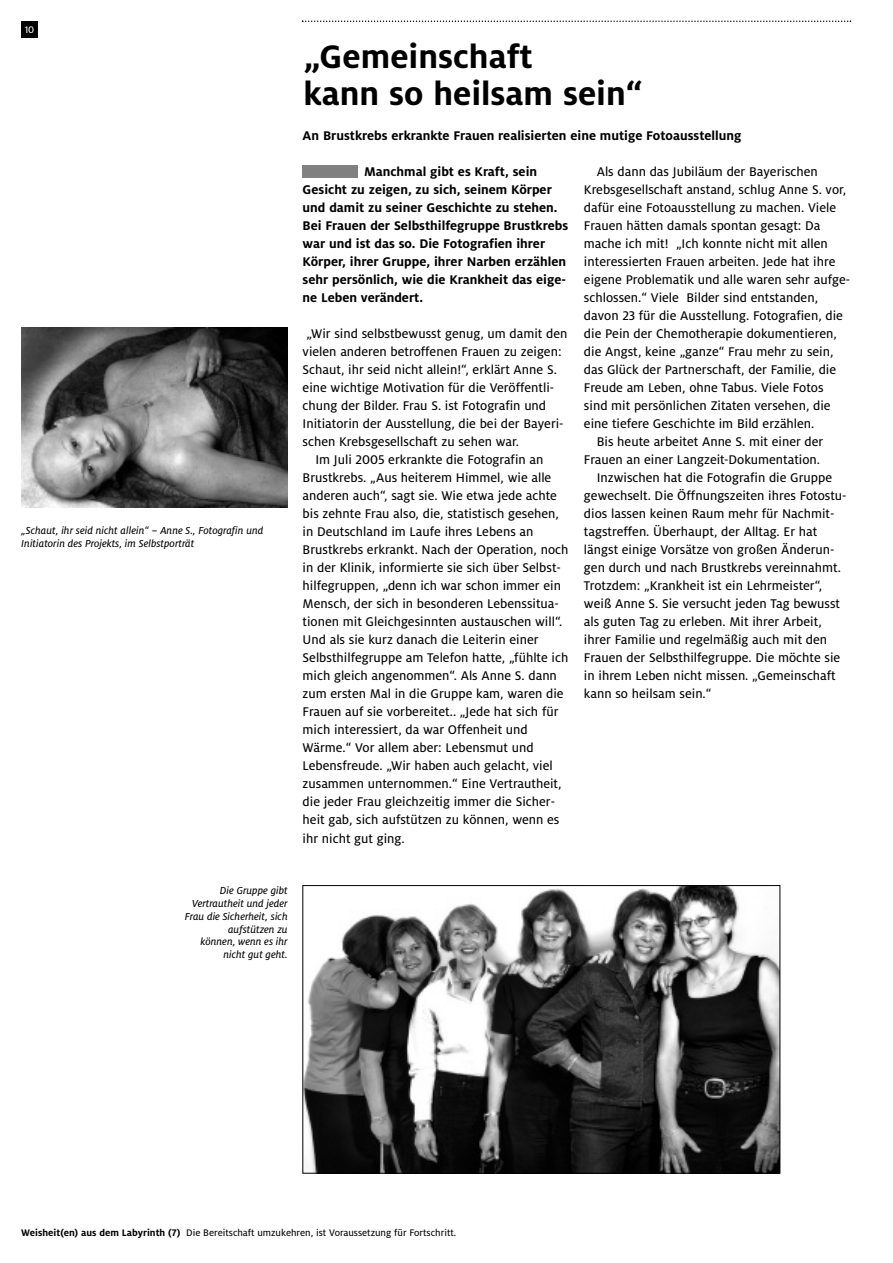
<style>
.page{position:relative;width:893px;height:1263px;background:#fff}
.page>*{position:absolute;margin:0;border:0;box-sizing:border-box;transform-origin:0 0}
.t1{font:700 36px/37.5px "Milo LF";color:#000}
.t2{font:13.95px "Milo LF Text";color:#000}
.t3{font:700 13.95px/18px "Milo LF";color:#000}
.t4{font:italic 11.25px/12.8px "Milo LF Text";color:#000}
.t5{font:10.5px "Milo LF Text";color:#000}
.t6{font:10.5px "Milo LF Text";color:#fff}
.s1{font-family:"Milo LF";font-weight:700}
</style>
<div class="page">
<div style="left:21px;top:21px;width:17px;height:17px;background:#000"></div>
<svg style="left:302px;top:21px;width:549px;height:1px"></svg>
<div style="left:303px;top:165px;width:55px;height:13px;background:#808080"></div>
<img style="left:21px;top:327px;width:267px;height:180px">
<img style="left:305px;top:887px;width:473px;height:284px">
<div style="left:303px;top:885px;width:477px;height:288px;border:1px solid #000"></div>
<p class="t6" style="left:25px;top:25px;width:11px">10</p>
<p class="t4" style="left:21px;top:525px;width:244px">„Schaut, ihr seid nicht allein“ – Anne S., Fotografin und<br>Initiatorin des Projekts, im Selbstporträt</p>
<h1 class="t1" style="left:303px;top:40px;width:341px">„Gemeinschaft<br>kann so heilsam sein“</h1>
<p class="t3" style="left:303px;top:128px;width:440px">An Brustkrebs erkrankte Frauen realisierten eine mutige Fotoausstellung</p>
<p class="t3" style="left:303px;top:164px;width:267px;text-indent:61px">Manchmal gibt es Kraft, sein Gesicht zu zeigen, zu sich, seinem Körper und damit zu seiner Geschichte zu stehen.<br>Bei Frauen der Selbsthilfegruppe Brustkrebs war und ist das so. Die Fotografien ihrer Körper, ihrer Gruppe, ihrer Narben erzählen sehr persönlich, wie die Krankheit das eige&shy;ne Leben verändert.</p>
<p class="t2" style="left:306px;top:329px;width:263px">„Wir sind selbstbewusst genug, um damit den</p>
<p class="t2" style="left:303px;top:347px;width:260px">vielen anderen betroffenen Frauen zu zeigen:</p>
<p class="t2" style="left:303px;top:365px;width:256px">Schaut, ihr seid nicht allein!“, erklärt Anne S.</p>
<p class="t2" style="left:303px;top:383px;width:253px">eine wichtige Motivation für die Veröffentli-</p>
<p class="t2" style="left:303px;top:401px;width:245px">chung der Bilder. Frau S. ist Fotografin und</p>
<p class="t2" style="left:303px;top:419px;width:263px">Initiatorin der Ausstellung, die bei der Bayeri-</p>
<p class="t2" style="left:303px;top:437px;width:218px">schen Krebsgesellschaft zu sehen war.</p>
<p class="t2" style="left:315px;top:455px;width:230px">Im Juli 2005 erkrankte die Fotografin an</p>
<p class="t2" style="left:303px;top:473px;width:250px">Brustkrebs. „Aus heiterem Himmel, wie alle</p>
<p class="t2" style="left:303px;top:491px;width:256px">anderen auch“, sagt sie. Wie etwa jede achte</p>
<p class="t2" style="left:303px;top:509px;width:258px">bis zehnte Frau also, die, statistisch gesehen,</p>
<p class="t2" style="left:303px;top:527px;width:232px">in Deutschland im Laufe ihres Lebens an</p>
<p class="t2" style="left:303px;top:545px;width:267px">Brustkrebs erkrankt. Nach der Operation, noch</p>
<p class="t2" style="left:303px;top:563px;width:260px">in der Klinik, informierte sie sich über Selbst-</p>
<p class="t2" style="left:303px;top:581px;width:260px">hilfegruppen, „denn ich war schon immer ein</p>
<p class="t2" style="left:303px;top:599px;width:258px">Mensch, der sich in besonderen Lebenssitua-</p>
<p class="t2" style="left:303px;top:617px;width:261px">tionen mit Gleichgesinnten austauschen will“.</p>
<p class="t2" style="left:303px;top:635px;width:238px">Und als sie kurz danach die Leiterin einer</p>
<p class="t2" style="left:303px;top:653px;width:267px">Selbsthilfegruppe am Telefon hatte, „fühlte ich</p>
<p class="t2" style="left:303px;top:671px;width:256px">mich gleich angenommen“. Als Anne S. dann</p>
<p class="t2" style="left:303px;top:689px;width:263px">zum ersten Mal in die Gruppe kam, waren die</p>
<p class="t2" style="left:303px;top:707px;width:257px">Frauen auf sie vorbereitet.. „Jede hat sich für</p>
<p class="t2" style="left:303px;top:725px;width:227px">mich interessiert, da war Offenheit und</p>
<p class="t2" style="left:303px;top:743px;width:233px">Wärme.“ Vor allem aber: Lebensmut und</p>
<p class="t2" style="left:303px;top:761px;width:252px">Lebensfreude. „Wir haben auch gelacht, viel</p>
<p class="t2" style="left:303px;top:779px;width:261px">zusammen unternommen.“ Eine Vertrautheit,</p>
<p class="t2" style="left:303px;top:797px;width:254px">die jeder Frau gleichzeitig immer die Sicher-</p>
<p class="t2" style="left:303px;top:815px;width:258px">heit gab, sich aufstützen zu können, wenn es</p>
<p class="t2" style="left:303px;top:833px;width:104px">ihr nicht gut ging.</p>
<p class="t2" style="left:597px;top:167px;width:223px">Als dann das Jubiläum der Bayerischen</p>
<p class="t2" style="left:584px;top:185px;width:264px">Krebsgesellschaft anstand, schlug Anne S. vor,</p>
<p class="t2" style="left:584px;top:203px;width:254px">dafür eine Fotoausstellung zu machen. Viele</p>
<p class="t2" style="left:584px;top:221px;width:238px">Frauen hätten damals spontan gesagt: Da</p>
<p class="t2" style="left:584px;top:239px;width:245px">mache ich mit! „Ich konnte nicht mit allen</p>
<p class="t2" style="left:584px;top:257px;width:253px">interessierten Frauen arbeiten. Jede hat ihre</p>
<p class="t2" style="left:584px;top:275px;width:268px">eigene Problematik und alle waren sehr aufge-</p>
<p class="t2" style="left:584px;top:293px;width:236px">schlossen.“ Viele Bilder sind entstanden,</p>
<p class="t2" style="left:584px;top:311px;width:260px">davon 23 für die Ausstellung. Fotografien, die</p>
<p class="t2" style="left:584px;top:329px;width:254px">die Pein der Chemotherapie dokumentieren,</p>
<p class="t2" style="left:584px;top:347px;width:251px">die Angst, keine „ganze“ Frau mehr zu sein,</p>
<p class="t2" style="left:584px;top:365px;width:254px">das Glück der Partnerschaft, der Familie, die</p>
<p class="t2" style="left:584px;top:383px;width:241px">Freude am Leben, ohne Tabus. Viele Fotos</p>
<p class="t2" style="left:584px;top:401px;width:248px">sind mit persönlichen Zitaten versehen, die</p>
<p class="t2" style="left:584px;top:419px;width:232px">eine tiefere Geschichte im Bild erzählen.</p>
<p class="t2" style="left:597px;top:437px;width:228px">Bis heute arbeitet Anne S. mit einer der</p>
<p class="t2" style="left:584px;top:455px;width:238px">Frauen an einer Langzeit-Dokumentation.</p>
<p class="t2" style="left:597px;top:473px;width:237px">Inzwischen hat die Fotografin die Gruppe</p>
<p class="t2" style="left:584px;top:491px;width:264px">gewechselt. Die Öffnungszeiten ihres Fotostu-</p>
<p class="t2" style="left:584px;top:509px;width:252px">dios lassen keinen Raum mehr für Nachmit-</p>
<p class="t2" style="left:584px;top:527px;width:235px">tagstreffen. Überhaupt, der Alltag. Er hat</p>
<p class="t2" style="left:584px;top:545px;width:252px">längst einige Vorsätze von großen Änderun-</p>
<p class="t2" style="left:584px;top:563px;width:259px">gen durch und nach Brustkrebs vereinnahmt.</p>
<p class="t2" style="left:584px;top:581px;width:240px">Trotzdem: „Krankheit ist ein Lehrmeister“,</p>
<p class="t2" style="left:584px;top:599px;width:258px">weiß Anne S. Sie versucht jeden Tag bewusst</p>
<p class="t2" style="left:584px;top:617px;width:239px">als guten Tag zu erleben. Mit ihrer Arbeit,</p>
<p class="t2" style="left:584px;top:635px;width:245px">ihrer Familie und regelmäßig auch mit den</p>
<p class="t2" style="left:584px;top:653px;width:258px">Frauen der Selbsthilfegruppe. Die möchte sie</p>
<p class="t2" style="left:584px;top:671px;width:253px">in ihrem Leben nicht missen. „Gemeinschaft</p>
<p class="t2" style="left:584px;top:689px;width:129px">kann so heilsam sein.“</p>
<p class="t4" style="left:185px;top:885px;width:104px;text-align:right">Die Gruppe gibt<br>Vertrautheit und jeder<br>Frau die Sicherheit, sich aufstützen zu<br>können, wenn es ihr nicht gut geht.</p>
<p class="t5" style="left:21px;top:1228px;width:437px"><span class="s1">Weisheit(en) aus dem Labyrinth (7)</span> Die Bereitschaft umzukehren, ist Voraussetzung für Fortschritt.</p>
</div>
